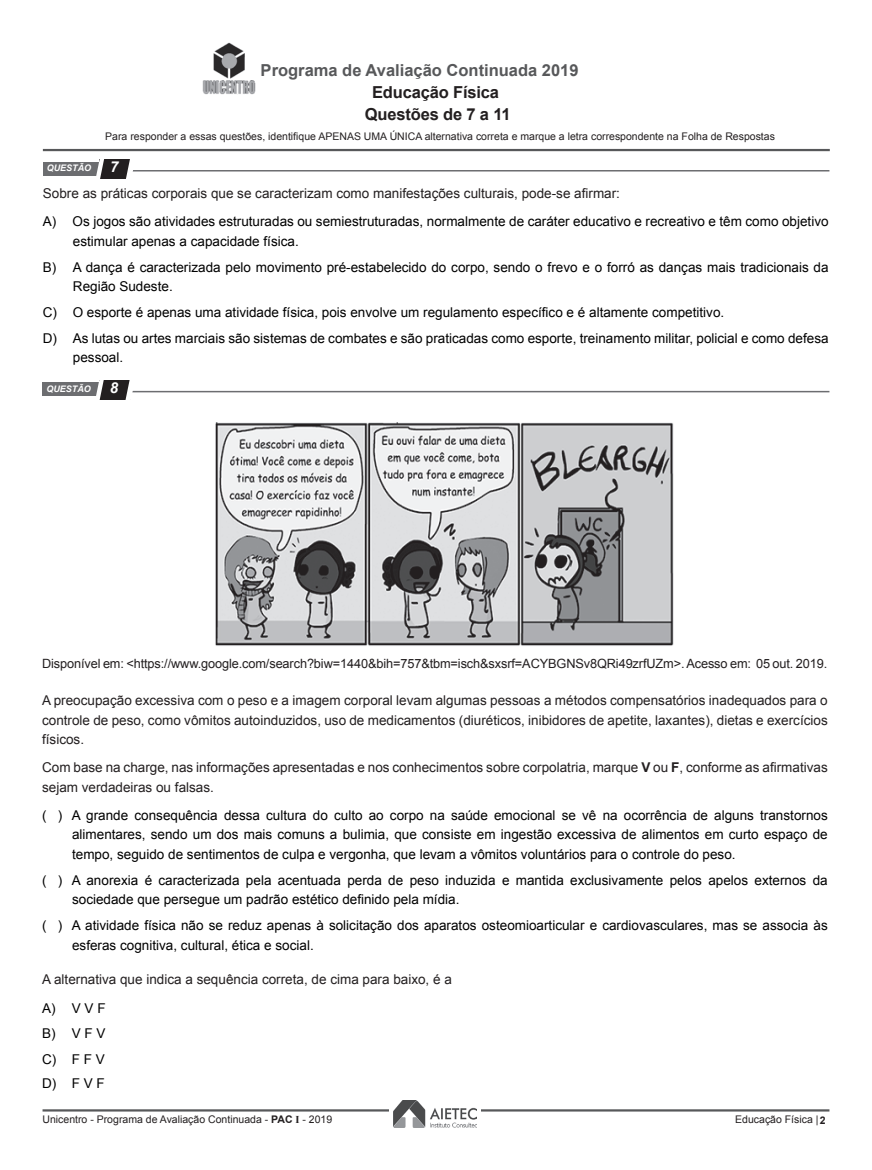
<style>
.page{position:relative;width:872px;height:1170px;background:#fff}
.page>*{position:absolute;margin:0;border:0;box-sizing:border-box;transform-origin:0 0}
.t1{font:700 16.5px "Arial";color:#57585a}
.t2{font:700 16.5px/22.5px "Arial";letter-spacing:-.01em;color:#231f20;text-align:center}
.t3{font:italic 700 15px "Arial";color:#fff}
.t4{font:13.5px/19.5px "Arial";color:#000}
.t5{font:13.5px/19.5px "Arial";color:#231f20;text-align:justify}
.t6{font:12.75px "Arial";letter-spacing:-.01em;color:#231f20}
.t7{font:10.5px "Arial";color:#231f20}
.t8{font:700 10.5px "Arial";color:#231f20}
.t9{font:italic 700 9px "Arial";color:#fff}
.s1{font-weight:700}
.s2{font-family:"Times New Roman";font-weight:700}
</style>
<div class="page">
<hr style="left:43px;top:1109px;width:786px;height:2px;background:#57585a">
<div style="left:389px;top:1105px;width:91px;height:11px;background:#fff"></div>
<img style="left:394px;top:1100px;width:82px;height:27px">
<hr style="left:43px;top:149px;width:786px;height:2px;background:#57585a">
<div style="left:43px;top:162px;width:85px;height:13px;background:#6c6d70"></div>
<hr style="left:121px;top:170px;width:708px;height:1px;background:#6c6d70">
<div style="left:100px;top:159px;width:31px;height:19px;background:#231f20"></div>
<svg style="left:94px;top:159px;width:17px;height:20px"></svg>
<svg style="left:126px;top:159px;width:9px;height:19px"></svg>
<div style="left:43px;top:382px;width:85px;height:14px;background:#6c6d70"></div>
<hr style="left:120px;top:391px;width:709px;height:1px;background:#6c6d70">
<div style="left:99px;top:380px;width:31px;height:19px;background:#231f20"></div>
<svg style="left:96px;top:380px;width:14px;height:20px"></svg>
<svg style="left:125px;top:380px;width:10px;height:20px"></svg>
<img style="left:202px;top:43px;width:54px;height:51px">
<img style="left:215px;top:422px;width:459px;height:224px">
<p class="t1" style="left:261px;top:59px;width:319px">Programa de Avaliação Continuada 2019</p>
<p class="t2" style="left:365px;top:81px;width:147px">Educação Física<br>Questões de 7 a 11</p>
<p class="t7" style="left:105px;top:130px;width:671px">Para responder a essas questões, identifique APENAS UMA ÚNICA alternativa correta e marque a letra correspondente na Folha de Respostas</p>
<p class="t9" style="left:47px;top:162px;width:46px">QUESTÃO</p>
<p class="t3" style="left:110px;top:157px;width:10px">7</p>
<p class="t5" style="left:43px;top:184px;width:578px">Sobre as práticas corporais que se caracterizam como manifestações culturais, pode-se afirmar:</p>
<p class="t4" style="left:73px;top:212px;width:757px;text-indent:-30px">A) Os jogos são atividades estruturadas ou semiestruturadas, normalmente de caráter educativo e recreativo e têm como objetivo estimular apenas a capacidade física.</p>
<p class="t4" style="left:73px;top:257px;width:757px;text-indent:-30px">B) A dança é caracterizada pelo movimento pré-estabelecido do corpo, sendo o frevo e o forró as danças mais tradicionais da<br>Região Sudeste.</p>
<p class="t4" style="left:43px;top:299px;width:787px;line-height:26px">C) O esporte é apenas uma atividade física, pois envolve um regulamento específico e é altamente competitivo.<br>D) As lutas ou artes marciais são sistemas de combates e são praticadas como esporte, treinamento militar, policial e como defesa</p>
<p class="t4" style="left:73px;top:348px;width:52px">pessoal.</p>
<p class="t9" style="left:46px;top:383px;width:46px">QUESTÃO</p>
<p class="t3" style="left:110px;top:378px;width:10px">8</p>
<p class="t6" style="left:42px;top:655px;width:787px">Disponível em: &lt;https://www.google.com/search?biw=1440&amp;bih=757&amp;tbm=isch&amp;sxsrf=ACYBGNSv8QRi49zrfUZm&gt;. Acesso em: 05 out. 2019.</p>
<p class="t5" style="left:42px;top:690px;width:787px">A preocupação excessiva com o peso e a imagem corporal levam algumas pessoas a métodos compensatórios inadequados para o controle de peso, como vômitos autoinduzidos, uso de medicamentos (diuréticos, inibidores de apetite, laxantes), dietas e exercícios físicos.</p>
<p class="t5" style="left:42px;top:757px;width:787px">Com base na charge, nas informações apresentadas e nos conhecimentos sobre corpolatria, marque <span class="s1">V</span> ou <span class="s1">F</span>, conforme as afirmativas sejam verdadeiras ou falsas.</p>
<p class="t4" style="left:72px;top:805px;width:757px;text-align:justify;text-indent:-30px">( ) A grande consequência dessa cultura do culto ao corpo na saúde emocional se vê na ocorrência de alguns transtornos alimentares, sendo um dos mais comuns a bulimia, que consiste em ingestão excessiva de alimentos em curto espaço de tempo, seguido de sentimentos de culpa e vergonha, que levam a vômitos voluntários para o controle do peso.</p>
<p class="t4" style="left:72px;top:870px;width:757px;text-indent:-30px">( ) A anorexia é caracterizada pela acentuada perda de peso induzida e mantida exclusivamente pelos apelos externos da sociedade que persegue um padrão estético definido pela mídia.</p>
<p class="t4" style="left:72px;top:915px;width:757px;text-indent:-30px">( ) A atividade física não se reduz apenas à solicitação dos aparatos osteomioarticular e cardiovasculares, mas se associa às esferas cognitiva, cultural, ética e social.</p>
<p class="t5" style="left:42px;top:970px;width:411px">A alternativa que indica a sequência correta, de cima para baixo, é a</p>
<p class="t4" style="left:42px;top:994px;width:65px;line-height:26px;text-align:justify">A) V V F B) V F V C) F F V</p>
<p class="t4" style="left:42px;top:1073px;width:64px">D) F V F</p>
<p class="t7" style="left:735px;top:1112px;width:85px">Educação Física |</p>
<p class="t7" style="left:43px;top:1112px;width:291px">Unicentro - Programa de Avaliação Continuada - <span class="s1">PAC</span> <span class="s2">I</span> - 2019</p>
<p class="t8" style="left:820px;top:1113px;width:7px">2</p>
</div>
